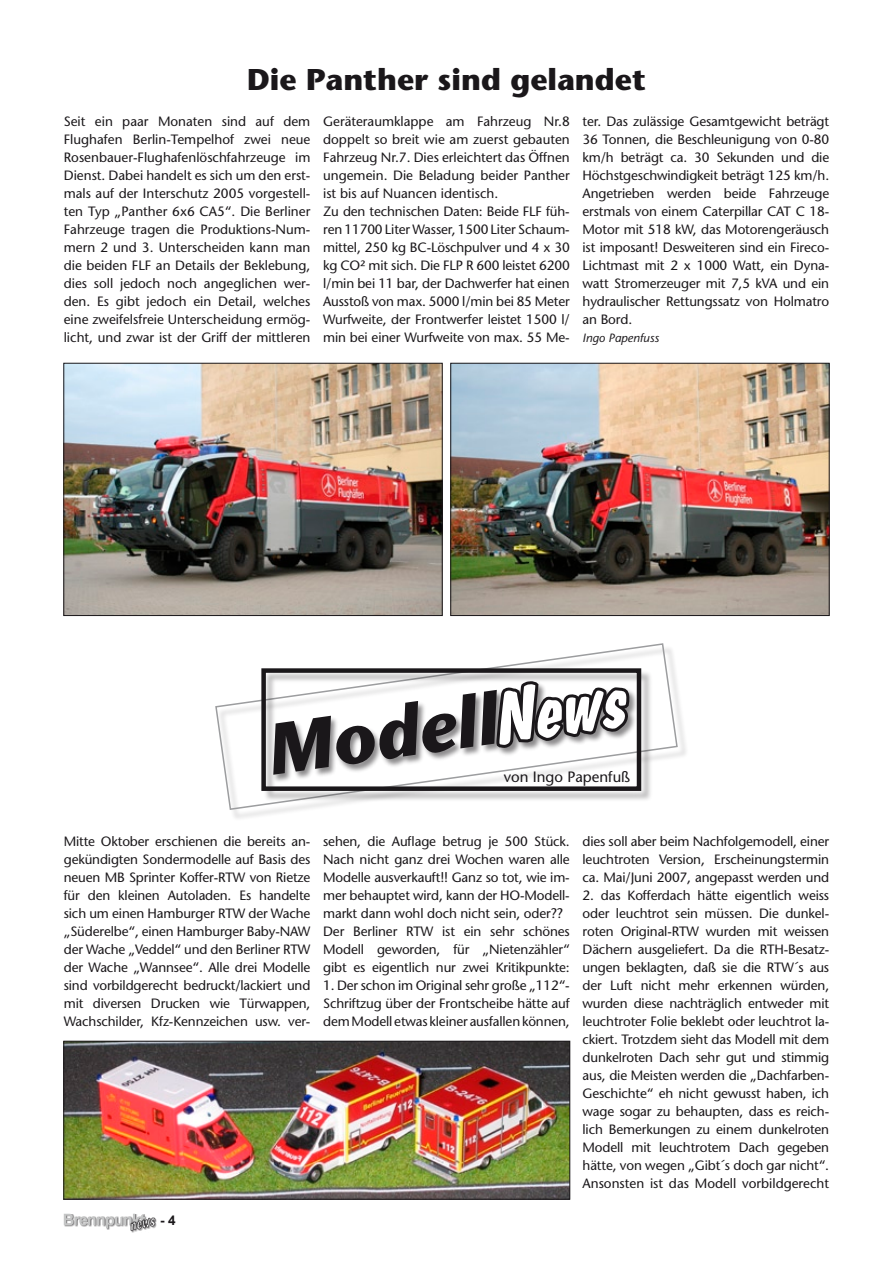
<style>
.page{position:relative;width:893px;height:1263px;background:#fff}
.page>*{position:absolute;margin:0;border:0;box-sizing:border-box;transform-origin:0 0}
.t1{font:italic 700 72px "Stone Sans";color:#1a171a}
.t2{font:700 30px "Stone Sans";color:#1a171a}
.t3{font:15px "Stone Sans";color:#1a171a}
.t4{font:13.5px/18px "Stone Sans";letter-spacing:-.01em;color:#1a171a;text-align:justify}
.t5{font:700 13.5px "Arial";color:#1a171a}
.t6{font:italic 12px "Stone Sans";color:#1a171a}
.s1{font-family:"Dom Diagonal BT";font-style:normal;font-size:75px;color:#fff}
</style>
<div class="page">
<svg style="left:493px;top:1040px;width:78px;height:160px"></svg>
<svg style="left:215px;top:643px;width:464px;height:168px"></svg>
<div style="left:262px;top:669px;width:391px;height:134px;background:#1a171a;opacity:.3"></div>
<div style="left:261px;top:668px;width:380px;height:123px;border:4px solid #1a171a"></div>
<img style="left:65px;top:1043px;width:503px;height:154px">
<div style="left:63px;top:1041px;width:507px;height:158px;border:1px solid #1a171a"></div>
<img style="left:452px;top:365px;width:376px;height:249px">
<div style="left:450px;top:363px;width:380px;height:253px;border:1px solid #1a171a"></div>
<img style="left:65px;top:365px;width:376px;height:249px">
<div style="left:63px;top:363px;width:380px;height:253px;border:1px solid #1a171a"></div>
<div style="left:131px;top:1218px;width:26px;height:14px;background:#1a171a;opacity:.6"></div>
<svg style="left:64px;top:1214px;width:91px;height:19px"></svg>
<h2 class="t2" style="left:247px;top:61px;width:400px">Die Panther sind gelandet</h2>
<p class="t4" style="left:64px;top:112px;width:248px">Seit ein paar Monaten sind auf dem Flughafen Berlin-Tempelhof zwei neue Rosenbauer-Flughafenlöschfahrzeuge im Dienst. Dabei handelt es sich um den erst&shy;mals auf der Interschutz 2005 vorgestell&shy;ten Typ „Panther 6x6 CA5“. Die Berliner Fahrzeuge tragen die Produktions-Num&shy;mern 2 und 3. Unterscheiden kann man die beiden FLF an Details der Beklebung, dies soll jedoch noch angeglichen wer&shy;den. Es gibt jedoch ein Detail, welches eine zweifelsfreie Unterscheidung ermög&shy;licht, und zwar ist der Griff der mittleren</p>
<p class="t4" style="left:323px;top:112px;width:248px;text-align:left">Geräteraumklappe am Fahrzeug Nr.8 doppelt so breit wie am zuerst gebauten Fahrzeug Nr.7. Dies erleichtert das Öffnen ungemein. Die Beladung beider Panther ist bis auf Nuancen identisch.<br>Zu den technischen Daten: Beide FLF füh&shy;ren 11700 Liter Wasser, 1500 Liter Schaum&shy;mittel, 250 kg BC-Löschpulver und 4 x 30 kg CO² mit sich. Die FLP R 600 leistet 6200 l/min bei 11 bar, der Dachwerfer hat einen Ausstoß von max. 5000 l/min bei 85 Meter Wurfweite, der Frontwerfer leistet 1500 l/ min bei einer Wurfweite von max. 55 Me-</p>
<p class="t4" style="left:583px;top:112px;width:248px">ter. Das zulässige Gesamtgewicht beträgt 36 Tonnen, die Beschleunigung von 0-80 km/h beträgt ca. 30 Sekunden und die Höchstgeschwindigkeit beträgt 125 km/h.<br>Angetrieben werden beide Fahrzeuge erstmals von einem Caterpillar CAT C 18- Motor mit 518 kW, das Motorengeräusch ist imposant! Desweiteren sind ein Fireco-Lichtmast mit 2 x 1000 Watt, ein Dyna&shy;watt Stromerzeuger mit 7,5 kVA und ein hydraulischer Rettungssatz von Holmatro an Bord.</p>
<p class="t6" style="left:583px;top:330px;width:78px">Ingo Papenfuss</p>
<h1 class="t1" style="left:260px;top:705px;width:368px;rotate:-8deg">Modell<span class="s1">News</span></h1>
<p class="t3" style="left:504px;top:768px;width:128px">von Ingo Papenfuß</p>
<p class="t4" style="left:64px;top:832px;width:248px">Mitte Oktober erschienen die bereits an&shy;gekündigten Sondermodelle auf Basis des neuen MB Sprinter Koffer-RTW von Rietze für den kleinen Autoladen. Es handelte sich um einen Hamburger RTW der Wache „Süderelbe“, einen Hamburger Baby-NAW der Wache „Veddel“ und den Berliner RTW der Wache „Wannsee“. Alle drei Modelle sind vorbildgerecht bedruckt/lackiert und mit diversen Drucken wie Türwappen, Wachschilder, Kfz-Kennzeichen usw. ver-</p>
<p class="t4" style="left:323px;top:832px;width:248px;text-align:left">sehen, die Auflage betrug je 500 Stück.<br>Nach nicht ganz drei Wochen waren alle Modelle ausverkauft!! Ganz so tot, wie im&shy;mer behauptet wird, kann der HO-Modell&shy;markt dann wohl doch nicht sein, oder??<br>Der Berliner RTW ist ein sehr schönes Modell geworden, für „Nietenzähler“ gibt es eigentlich nur zwei Kritikpunkte:</p>
<p class="t4" style="left:323px;top:976px;width:248px">1. Der schon im Original sehr große „112“- Schriftzug über der Frontscheibe hätte auf dem Modell etwas kleiner ausfallen können,</p>
<p class="t5" style="left:160px;top:1211px;width:6px">-</p>
<p class="t4" style="left:583px;top:832px;width:248px">dies soll aber beim Nachfolgemodell, einer leuchtroten Version, Erscheinungstermin ca. Mai/Juni 2007, angepasst werden und</p>
<p class="t4" style="left:583px;top:886px;width:248px">2. das Kofferdach hätte eigentlich weiss oder leuchtrot sein müssen. Die dunkel&shy;roten Original-RTW wurden mit weissen Dächern ausgeliefert. Da die RTH-Besatz&shy;ungen beklagten, daß sie die RTW´s aus der Luft nicht mehr erkennen würden, wurden diese nachträglich entweder mit leuchtroter Folie beklebt oder leuchtrot la&shy;ckiert. Trotzdem sieht das Modell mit dem dunkelroten Dach sehr gut und stimmig aus, die Meisten werden die „Dachfarben-Geschichte“ eh nicht gewusst haben, ich wage sogar zu behaupten, dass es reich&shy;lich Bemerkungen zu einem dunkelroten Modell mit leuchtrotem Dach gegeben hätte, von wegen „Gibt´s doch gar nicht“.<br>Ansonsten ist das Modell vorbildgerecht</p>
</div>
